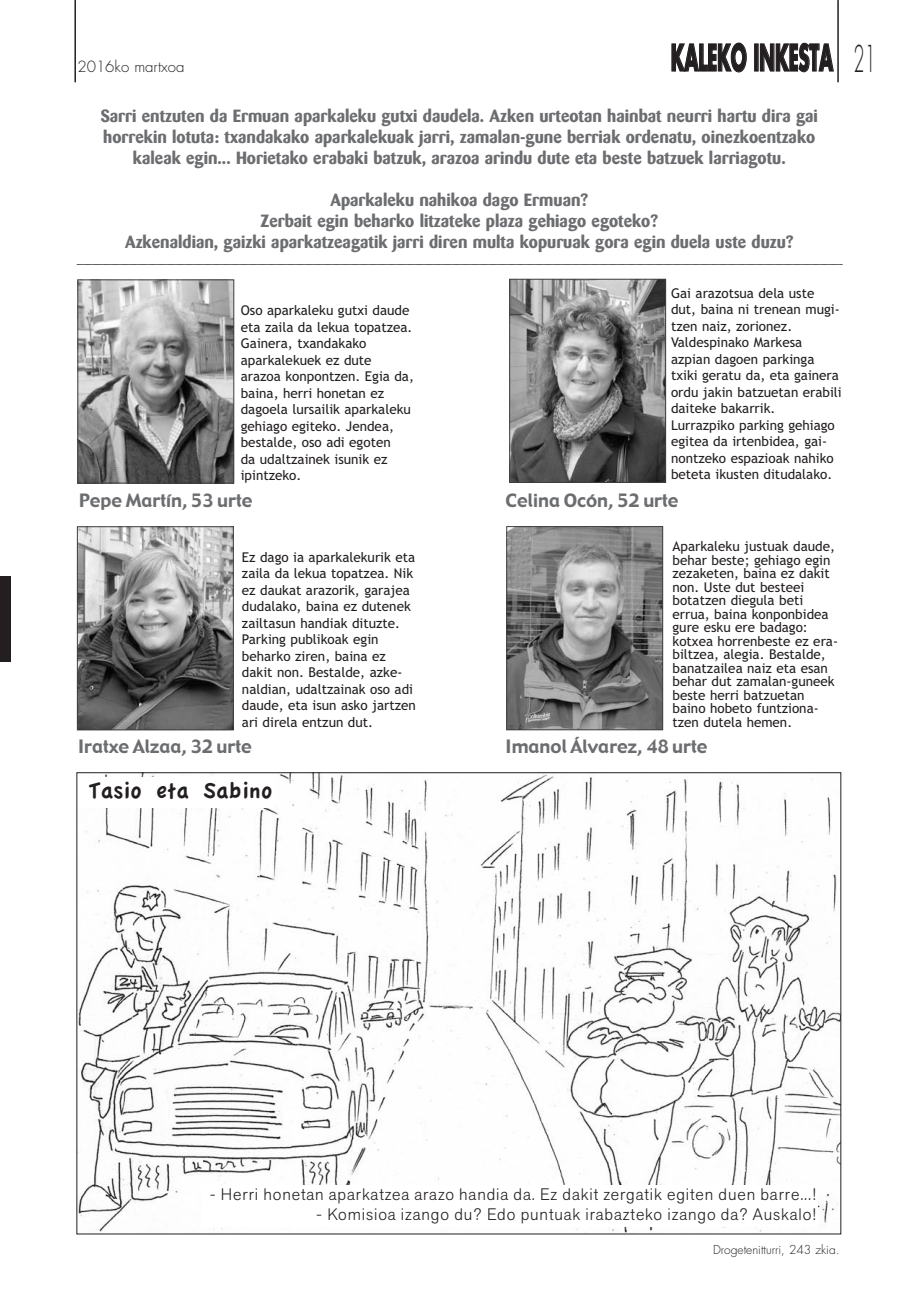
<style>
.page{position:relative;width:919px;height:1289px;background:#fff}
.page>*{position:absolute;margin:0;border:0;box-sizing:border-box;transform-origin:0 0}
.t1{font:700 36px "Futura";color:#231f20;scale:.5 1}
.t2{font:24px "Apple Casual";color:#231f20}
.t3{font:18px "Gadget";color:#6c6d70}
.t4{font:16.5px/21px "Barme F";color:#6c6d70;text-align:center}
.t5{font:300 16.5px "Akzid Grtsk Next";letter-spacing:.055em;color:#231f20}
.t6{font:300 15px "Futura";color:#231f20}
.t7{font:13.5px/16.5px "Trebuchet MS";color:#231f20}
.t8{font:300 12px "Futura";color:#231f20}
.s1{font-weight:300}
</style>
<div class="page">
<img style="left:78px;top:774px;width:761px;height:458px">
<hr style="left:74px;top:1px;width:2px;height:81px;background:#231f20">
<hr style="left:837px;top:1px;width:1px;height:81px;background:#231f20">
<img style="left:79px;top:281px;width:153px;height:200px">
<div style="left:77px;top:279px;width:157px;height:204px;border:1px solid #3e3e3f"></div>
<img style="left:511px;top:281px;width:153px;height:200px">
<div style="left:509px;top:279px;width:157px;height:204px;border:1px solid #3e3e3f"></div>
<img style="left:79px;top:528px;width:153px;height:200px">
<div style="left:77px;top:526px;width:157px;height:204px;border:1px solid #3e3e3f"></div>
<img style="left:508px;top:528px;width:153px;height:200px">
<div style="left:506px;top:526px;width:157px;height:204px;border:1px solid #3e3e3f"></div>
<svg style="left:77px;top:264px;width:766px;height:1px"></svg>
<div style="left:78px;top:777px;width:196px;height:30px;background:#fff"></div>
<div style="left:202px;top:1185px;width:615px;height:41px;background:#fff"></div>
<div style="left:0;top:577px;width:11px;height:85px;background:#231f20"></div>
<p class="t6" style="left:77px;top:59px;width:109px">2016ko martxoa</p>
<h1 class="t1" style="left:670px;top:41px;width:411px">KALEKO INKESTA <span class="s1">21</span></h1>
<p class="t4" style="left:101px;top:106px;width:718px">Sarri entzuten da Ermuan aparkaleku gutxi daudela. Azken urteotan hainbat neurri hartu dira gai horrekin lotuta: txandakako aparkalekuak jarri, zamalan-gune berriak ordenatu, oinezkoentzako kaleak egin... Horietako erabaki batzuk, arazoa arindu dute eta beste batzuek larriagotu.</p>
<p class="t4" style="left:125px;top:190px;width:670px">Aparkaleku nahikoa dago Ermuan?<br>Zerbait egin beharko litzateke plaza gehiago egoteko?<br>Azkenaldian, gaizki aparkatzeagatik jarri diren multa kopuruak gora egin duela uste duzu?</p>
<p class="t7" style="left:241px;top:303px;width:175px">Oso aparkaleku gutxi daude eta zaila da lekua topatzea.<br>Gainera, txandakako aparkalekuek ez dute arazoa konpontzen. Egia da, baina, herri honetan ez dagoela lursailik aparkaleku gehiago egiteko. Jendea, bestalde, oso adi egoten<br>da udaltzainek isunik ez ipintzeko.</p>
<h3 class="t3" style="left:79px;top:493px;width:175px">Pepe Martín, 53 urte</h3>
<p class="t7" style="left:242px;top:550px;width:175px">Ez dago ia aparkalekurik eta zaila da lekua topatzea. Nik ez daukat arazorik, garajea dudalako, baina ez dutenek zailtasun handiak dituzte.<br>Parking publikoak egin beharko ziren, baina ez dakit non. Bestalde, azke&shy;naldian, udaltzainak oso adi daude, eta isun asko jartzen ari direla entzun dut.</p>
<h3 class="t3" style="left:78px;top:739px;width:175px">Iratxe Alzaa, 32 urte</h3>
<h2 class="t2" style="left:88px;top:781px;width:185px">Tasio eta Sabino</h2>
<p class="t7" style="left:671px;top:286px;width:172px">Gai arazotsua dela uste dut, baina ni trenean mugi&shy;tzen naiz, zorionez.<br>Valdespinako Markesa azpian dagoen parkinga txiki geratu da, eta gainera ordu jakin batzuetan erabili daiteke bakarrik.<br>Lurrazpiko parking gehiago egitea da irtenbidea, gai&shy;nontzeko espazioak nahiko beteta ikusten ditudalako.</p>
<h3 class="t3" style="left:505px;top:494px;width:174px">Celina Ocón, 52 urte</h3>
<p class="t7" style="left:672px;top:541px;width:167px;line-height:13.5px">Aparkaleku justuak daude, behar beste; gehiago egin zezaketen, baina ez dakit non. Uste dut besteei botatzen diegula beti errua, baina konponbidea gure esku ere badago: kotxea horrenbeste ez era&shy;biltzea, alegia. Bestalde, banatzailea naiz eta esan behar dut zamalan-guneek beste herri batzuetan baino hobeto funtziona&shy;tzen dutela hemen.</p>
<h3 class="t3" style="left:505px;top:739px;width:203px">Imanol Álvarez, 48 urte</h3>
<p class="t5" style="left:210px;top:1188px;width:608px">- Herri honetan aparkatzea arazo handia da. Ez dakit zergatik egiten duen barre...!</p>
<p class="t5" style="left:316px;top:1208px;width:501px">- Komisioa izango du? Edo puntuak irabazteko izango da? Auskalo!</p>
<p class="t8" style="left:713px;top:1243px;width:128px">Drogetenitturri, 243 zkia.</p>
</div>
